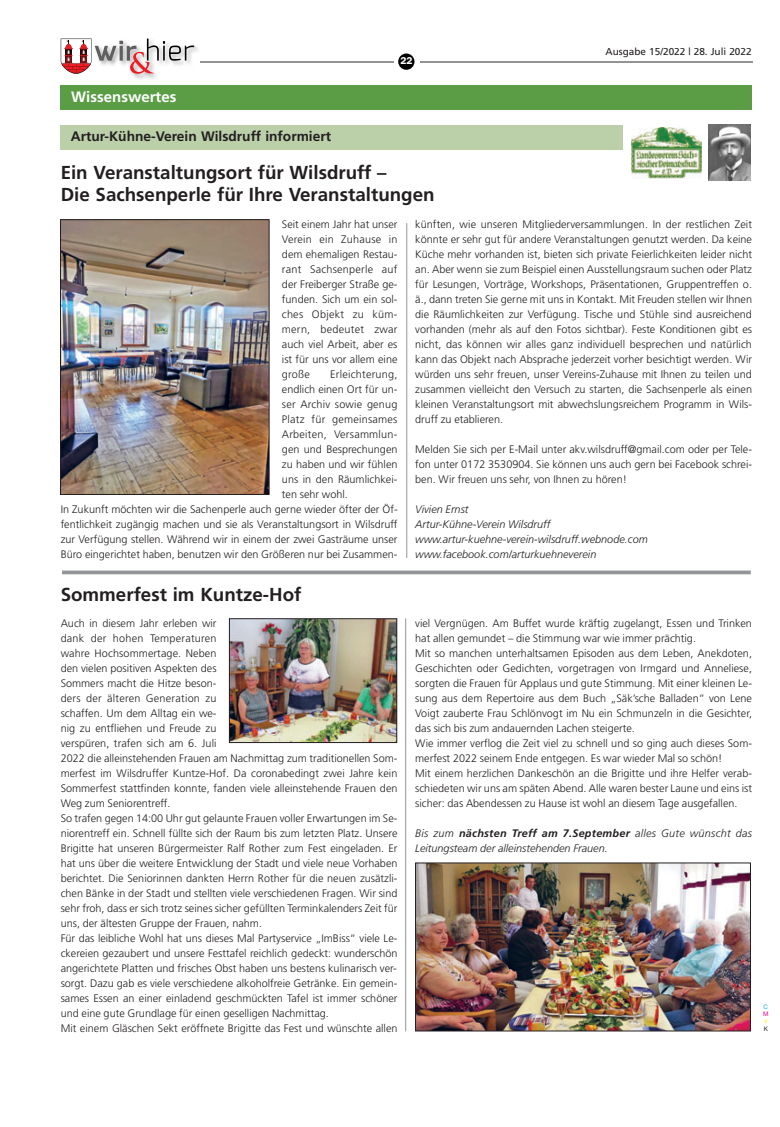
<style>
.page{position:relative;width:780px;height:1127px;background:#fff}
.page>*{position:absolute;margin:0;border:0;box-sizing:border-box;transform-origin:0 0}
.t1{font:700 18.75px/22.5px "Frutiger";color:#231f20}
.t2{font:700 15px "Frutiger";color:#fff}
.t3{font:700 13.75px "Frutiger";color:#231f20}
.t4{font:300 10.88px/15px "Frutiger";color:#231f20;text-align:justify}
.t5{font:italic 300 10.88px/15px "Frutiger";color:#231f20}
.t6{font:300 10.88px "Frutiger";letter-spacing:.02em;color:#231f20}
.t7{font:10px "Frutiger";color:#231f20}
.t8{font:600 10px "Franklin Gothic";color:#fff}
.t9{font:6.25px "Helvetica Neue";color:#00aeef}
.t10{font:6.25px "Helvetica Neue";color:#ed028c}
.t11{font:6.25px "Helvetica Neue";color:#fff101}
.t12{font:6.25px "Helvetica Neue";color:#231f20}
.s1{font-weight:700}
</style>
<div class="page">
<img style="left:132px;top:38px;width:69px;height:41px">
<svg style="left:61px;top:39px;width:133px;height:35px"></svg>
<hr style="left:199px;top:61px;width:194px;height:1px;background:#939393">
<div style="left:398px;top:53px;width:16px;height:17px;background:#000;border-radius:50%"></div>
<hr style="left:419px;top:61px;width:333px;height:1px;background:#939393">
<div style="left:61px;top:85px;width:691px;height:25px;background:#5a9d44"></div>
<img style="left:708px;top:125px;width:42px;height:56px">
<img style="left:632px;top:128px;width:69px;height:50px">
<div style="left:60px;top:125px;width:563px;height:25px;background:#bbcfa8"></div>
<img style="left:62px;top:221px;width:205px;height:272px">
<div style="left:60px;top:219px;width:209px;height:276px;border:1px solid #231f20"></div>
<img style="left:417px;top:864px;width:331px;height:165px">
<div style="left:415px;top:862px;width:335px;height:169px;border:1px solid #231f20"></div>
<img style="left:231px;top:620px;width:164px;height:121px">
<div style="left:229px;top:618px;width:168px;height:125px;border:1px solid #231f20"></div>
<svg style="left:62px;top:570px;width:688px;height:4px;background:#a1a3a6"></svg>
<hr style="left:406px;top:223px;width:1px;height:335px;background:#939598">
<hr style="left:405px;top:618px;width:1px;height:413px;background:#939598">
<p class="t8" style="left:400px;top:57px;width:13px">22</p>
<p class="t7" style="left:605px;top:47px;width:147px">Ausgabe 15/2022 | 28. Juli 2022</p>
<h2 class="t2" style="left:71px;top:90px;width:106px">Wissenswertes</h2>
<p class="t3" style="left:71px;top:131px;width:262px">Artur-Kühne-Verein Wilsdruff informiert</p>
<h1 class="t1" style="left:61px;top:162px;width:375px">Ein Veranstaltungsort für Wilsdruff –<br>Die Sachsenperle für Ihre Veranstaltungen</h1>
<p class="t4" style="left:282px;top:217px;width:117px">Seit einem Jahr hat unser Verein ein Zuhause in dem ehemaligen Restau&shy;rant Sachsenperle auf der Freiberger Straße ge&shy;funden. Sich um ein sol&shy;ches Objekt zu küm&shy;mern, bedeutet zwar auch viel Arbeit, aber es ist für uns vor allem eine große</p>
<p class="t4" style="left:415px;top:217px;width:338px">künften, wie unseren Mitgliederversammlungen. In der restlichen Zeit könnte er sehr gut für andere Veranstaltungen genutzt werden. Da keine Küche mehr vorhanden ist, bieten sich private Feierlichkeiten leider nicht an. Aber wenn sie zum Beispiel einen Ausstellungsraum suchen oder Platz für Lesungen, Vorträge, Workshops, Präsentationen, Gruppentreffen o. ä., dann treten Sie gerne mit uns in Kontakt. Mit Freuden stellen wir Ihnen die Räumlichkeiten zur Verfügung. Tische und Stühle sind ausreichend vorhanden (mehr als auf den Fotos sichtbar). Feste Konditionen gibt es nicht, das können wir alles ganz individuell besprechen und natürlich kann das Objekt nach Absprache jederzeit vorher besichtigt werden. Wir würden uns sehr freuen, unser Vereins-Zuhause mit Ihnen zu teilen und zusammen vielleicht den Versuch zu starten, die Sachsenperle als einen kleinen Veranstaltungsort mit abwechslungsreichem Programm in Wils&shy;druff zu etablieren.</p>
<p class="t4" style="left:415px;top:442px;width:338px">Melden Sie sich per E-Mail unter akv.wilsdruff@gmail.com oder per Tele&shy;fon unter 0172 3530904. Sie können uns auch gern bei Facebook schrei&shy;ben. Wir freuen uns sehr, von Ihnen zu hören!</p>
<p class="t5" style="left:415px;top:502px;width:234px">Vivien Ernst<br>Artur-Kühne-Verein Wilsdruff www.artur-kuehne-verein-wilsdruff.webnode.com www.facebook.com/arturkuehneverein</p>
<p class="t6" style="left:330px;top:369px;width:69px">Erleichterung,</p>
<p class="t4" style="left:282px;top:382px;width:117px">endlich einen Ort für un-</p>
<p class="t6" style="left:282px;top:399px;width:117px">ser Archiv sowie genug</p>
<p class="t6" style="left:282px;top:414px;width:117px">Platz für gemeinsames</p>
<p class="t6" style="left:282px;top:429px;width:117px">Arbeiten, Versammlun-</p>
<p class="t4" style="left:282px;top:442px;width:117px">gen und Besprechungen</p>
<p class="t4" style="left:282px;top:457px;width:117px">zu haben und wir fühlen</p>
<p class="t4" style="left:282px;top:472px;width:117px">uns in den Räumlichkei-</p>
<p class="t4" style="left:282px;top:487px;width:67px">ten sehr wohl.</p>
<p class="t4" style="left:61px;top:502px;width:338px">In Zukunft möchten wir die Sachenperle auch gerne wieder öfter der Öf-</p>
<p class="t4" style="left:61px;top:517px;width:338px">fentlichkeit zugängig machen und sie als Veranstaltungsort in Wilsdruff</p>
<p class="t4" style="left:61px;top:532px;width:338px">zur Verfügung stellen. Während wir in einem der zwei Gasträume unser</p>
<p class="t4" style="left:61px;top:547px;width:338px">Büro eingerichtet haben, benutzen wir den Größeren nur bei Zusammen-</p>
<h1 class="t1" style="left:61px;top:584px;width:242px">Sommerfest im Kuntze-Hof</h1>
<p class="t4" style="left:61px;top:616px;width:338px;text-align:left">Auch in diesem Jahr erleben wir<br>dank der hohen Temperaturen<br>wahre Hochsommertage. Neben<br>den vielen positiven Aspekten des<br>Sommers macht die Hitze beson-<br>ders der älteren Generation zu<br>schaffen. Um dem Alltag ein we-<br>nig zu entfliehen und Freude zu<br>verspüren, trafen sich am 6. Juli<br>2022 die alleinstehenden Frauen am Nachmittag zum traditionellen Som&shy;merfest im Wilsdruffer Kuntze-Hof. Da coronabedingt zwei Jahre kein Sommerfest stattfinden konnte, fanden viele alleinstehende Frauen den Weg zum Seniorentreff.<br>So trafen gegen 14:00 Uhr gut gelaunte Frauen voller Erwartungen im Se&shy;niorentreff ein. Schnell füllte sich der Raum bis zum letzten Platz. Unsere Brigitte hat unseren Bürgermeister Ralf Rother zum Fest eingeladen. Er hat uns über die weitere Entwicklung der Stadt und viele neue Vorhaben berichtet. Die Seniorinnen dankten Herrn Rother für die neuen zusätzli&shy;chen Bänke in der Stadt und stellten viele verschiedenen Fragen. Wir sind sehr froh, dass er sich trotz seines sicher gefüllten Terminkalenders Zeit für uns, der ältesten Gruppe der Frauen, nahm.<br>Für das leibliche Wohl hat uns dieses Mal Partyservice „ImBiss“ viele Le&shy;ckereien gezaubert und unsere Festtafel reichlich gedeckt: wunderschön angerichtete Platten und frisches Obst haben uns bestens kulinarisch ver&shy;sorgt. Dazu gab es viele verschiedene alkoholfreie Getränke. Ein gemein&shy;sames Essen an einer einladend geschmückten Tafel ist immer schöner und eine gute Grundlage für einen geselligen Nachmittag.<br>Mit einem Gläschen Sekt eröffnete Brigitte das Fest und wünschte allen</p>
<p class="t4" style="left:415px;top:616px;width:338px;text-align:left">viel Vergnügen. Am Buffet wurde kräftig zugelangt, Essen und Trinken hat allen gemundet – die Stimmung war wie immer prächtig.<br>Mit so manchen unterhaltsamen Episoden aus dem Leben, Anekdoten, Geschichten oder Gedichten, vorgetragen von Irmgard und Anneliese, sorgten die Frauen für Applaus und gute Stimmung. Mit einer kleinen Le&shy;sung aus dem Repertoire aus dem Buch „Säk’sche Balladen“ von Lene Voigt zauberte Frau Schlönvogt im Nu ein Schmunzeln in die Gesichter, das sich bis zum andauernden Lachen steigerte.<br>Wie immer verflog die Zeit viel zu schnell und so ging auch dieses Som&shy;merfest 2022 seinem Ende entgegen. Es war wieder Mal so schön!<br>Mit einem herzlichen Dankeschön an die Brigitte und ihre Helfer verab&shy;schiedeten wir uns am späten Abend. Alle waren bester Laune und eins ist sicher: das Abendessen zu Hause ist wohl an diesem Tage ausgefallen.</p>
<p class="t5" style="left:415px;top:826px;width:338px">Bis zum <span class="s1">nächsten Treff am 7.September</span> alles Gute wünscht das<br>Leitungsteam der alleinstehenden Frauen.</p>
<p class="t9" style="left:763px;top:1004px;width:6px">C</p>
<p class="t10" style="left:763px;top:1012px;width:7px">M</p>
<p class="t11" style="left:763px;top:1019px;width:6px">Y</p>
<p class="t12" style="left:763px;top:1027px;width:6px">K</p>
</div>
